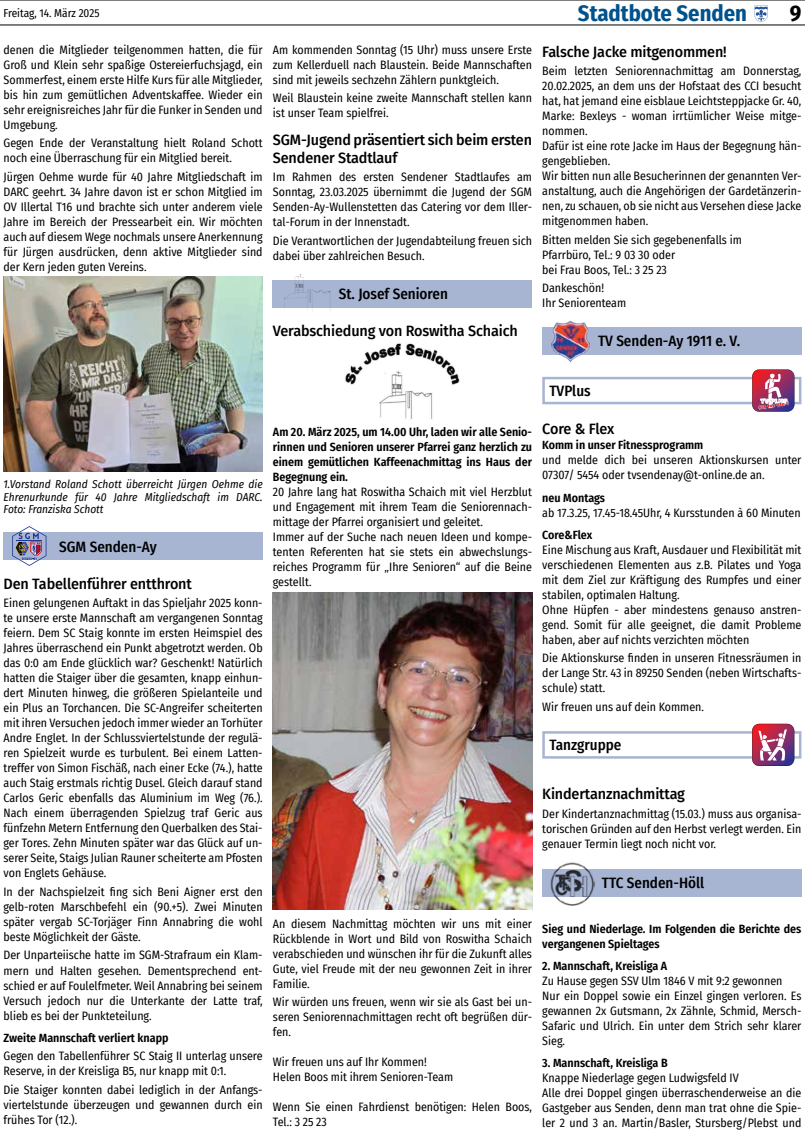
<style>
.page{position:relative;width:805px;height:1135px;background:#fff}
.page>*{position:absolute;margin:0;border:0;box-sizing:border-box;transform-origin:0 0}
.t1{font:700 22.5px "Fira Sans Condensed";color:#00528c}
.t2{font:700 22.5px "Fira Sans Condensed";color:#000}
.t3{font:500 15px/17.5px "Fira Sans";letter-spacing:-.01em;color:#000;scale:.96 1}
.t4{font:500 15px "Fira Sans Condensed";color:#000}
.t5{font:11.88px/15px "Fira Sans Condensed";color:#000}
.t6{font:600 11.88px/15px "Fira Sans Condensed";color:#000}
.t7{font:italic 11.25px/12.5px "Fira Sans Condensed";color:#000;text-align:justify}
.t8{font:11.25px "Fira Sans Condensed";color:#000}
</style>
<div class="page">
<hr style="left:0;top:25px;width:804px;height:1px;background:#000">
<hr style="left:0;top:0;width:804px;height:1px;background:#000">
<svg style="left:754px;top:5px;width:13px;height:17px"></svg>
<div style="left:542px;top:327px;width:259px;height:28px;background:#a7b5d3"></div>
<img style="left:551px;top:321px;width:39px;height:41px">
<div style="left:542px;top:377px;width:259px;height:27px;border:3px solid #a7b5d3"></div>
<svg style="left:752px;top:369px;width:42px;height:42px;background:#af577b"></svg>
<div style="left:542px;top:731px;width:259px;height:27px;border:3px solid #a7b5d3"></div>
<svg style="left:751px;top:724px;width:43px;height:42px"></svg>
<div style="left:542px;top:869px;width:259px;height:28px;background:#a7b5d3"></div>
<img style="left:550px;top:862px;width:44px;height:43px">
<div style="left:273px;top:280px;width:259px;height:27px;background:#a7b5d3"></div>
<img style="left:280px;top:274px;width:51px;height:37px">
<img style="left:345px;top:343px;width:115px;height:77px">
<img style="left:273px;top:592px;width:259px;height:317px">
<img style="left:4px;top:277px;width:258px;height:194px">
<div style="left:4px;top:532px;width:258px;height:28px;background:#a7b5d3"></div>
<svg style="left:12px;top:526px;width:34px;height:40px"></svg>
<p class="t8" style="left:4px;top:4px;width:97px">Freitag, 14. März 2025</p>
<h1 class="t1" style="left:578px;top:-6px;width:170px">Stadtbote Senden</h1>
<h1 class="t2" style="left:789px;top:-6px;width:13px">9</h1>
<p class="t3" style="left:542px;top:42px;width:193px">Falsche Jacke mitgenommen!</p>
<p class="t5" style="left:542px;top:63px;width:260px">Beim letzten Seniorennachmittag am Donnerstag, 20.02.2025, an dem uns der Hofstaat des CCI besucht hat, hat jemand eine eisblaue Leichtsteppjacke Gr. 40, Marke: Bexleys - woman irrtümlicher Weise mitge&shy;nommen.<br>Dafür ist eine rote Jacke im Haus der Begegnung hän&shy;gengeblieben.<br>Wir bitten nun alle Besucherinnen der genannten Ver&shy;anstaltung, auch die Angehörigen der Gardetänzerin&shy;nen, zu schauen, ob sie nicht aus Versehen diese Jacke mitgenommen haben.</p>
<p class="t5" style="left:542px;top:232px;width:201px">Bitten melden Sie sich gegebenenfalls im<br>Pfarrbüro, Tel.: 9 03 30 oder<br>bei Frau Boos, Tel.: 3 25 23</p>
<p class="t5" style="left:542px;top:280px;width:85px">Dankeschön!<br>Ihr Seniorenteam</p>
<p class="t4" style="left:598px;top:329px;width:143px">TV Senden-Ay 1911 e. V.</p>
<p class="t4" style="left:549px;top:379px;width:43px">TVPlus</p>
<p class="t3" style="left:542px;top:420px;width:76px">Core &amp; Flex</p>
<p class="t6" style="left:542px;top:437px;width:162px">Komm in unser Fitnessprogramm</p>
<p class="t5" style="left:542px;top:452px;width:260px">und melde dich bei unseren Aktionskursen unter<br>07307/ 5454 oder tvsendenay@t-online.de an.</p>
<p class="t6" style="left:542px;top:489px;width:64px">neu Montags</p>
<p class="t5" style="left:542px;top:504px;width:260px">ab 17.3.25, 17.45-18.45Uhr, 4 Kursstunden à 60 Minuten</p>
<p class="t6" style="left:542px;top:526px;width:51px">Core&amp;Flex</p>
<p class="t5" style="left:542px;top:542px;width:260px">Eine Mischung aus Kraft, Ausdauer und Flexibilität mit verschiedenen Elementen aus z.B. Pilates und Yoga mit dem Ziel zur Kräftigung des Rumpfes und einer stabilen, optimalen Haltung.<br>Ohne Hüpfen - aber mindestens genauso anstren&shy;gend. Somit für alle geeignet, die damit Probleme haben, aber auf nichts verzichten möchten</p>
<p class="t5" style="left:542px;top:650px;width:260px;text-align:justify">Die Aktionskurse finden in unseren Fitnessräumen in der Lange Str. 43 in 89250 Senden (neben Wirtschafts&shy;schule) statt.</p>
<p class="t5" style="left:542px;top:699px;width:163px">Wir freuen uns auf dein Kommen.</p>
<p class="t4" style="left:549px;top:733px;width:73px">Tanzgruppe</p>
<p class="t3" style="left:542px;top:784px;width:150px">Kindertanznachmittag</p>
<p class="t5" style="left:542px;top:806px;width:260px;text-align:justify">Der Kindertanznachmittag (15.03.) muss aus organisa&shy;torischen Gründen auf den Herbst verlegt werden. Ein genauer Termin liegt noch nicht vor.</p>
<p class="t4" style="left:601px;top:871px;width:104px">TTC Senden-Höll</p>
<p class="t6" style="left:542px;top:920px;width:260px">Sieg und Niederlage. Im Folgenden die Berichte des vergangenen Spieltages</p>
<p class="t6" style="left:542px;top:957px;width:126px">2. Mannschaft, Kreisliga A</p>
<p class="t5" style="left:542px;top:973px;width:260px">Zu Hause gegen SSV Ulm 1846 V mit 9:2 gewonnen Nur ein Doppel sowie ein Einzel gingen verloren. Es gewannen 2x Gutsmann, 2x Zähnle, Schmid, Mersch-Safaric und Ulrich. Ein unter dem Strich sehr klarer Sieg.</p>
<p class="t6" style="left:542px;top:1054px;width:127px">3. Mannschaft, Kreisliga B</p>
<p class="t5" style="left:542px;top:1070px;width:260px">Knappe Niederlage gegen Ludwigsfeld IV<br>Alle drei Doppel gingen überraschenderweise an die Gastgeber aus Senden, denn man trat ohne die Spie&shy;ler 2 und 3 an. Martin/Basler, Stursberg/Plebst und</p>
<p class="t5" style="left:273px;top:42px;width:260px;text-align:justify">Am kommenden Sonntag (15 Uhr) muss unsere Erste zum Kellerduell nach Blaustein. Beide Mannschaften sind mit jeweils sechzehn Zählern punktgleich.</p>
<p class="t5" style="left:273px;top:90px;width:260px">Weil Blaustein keine zweite Mannschaft stellen kann ist unser Team spielfrei.</p>
<p class="t3" style="left:273px;top:131px;width:271px">SGM-Jugend präsentiert sich beim ersten<br>Sendener Stadtlauf</p>
<p class="t5" style="left:273px;top:169px;width:260px;text-align:justify">Im Rahmen des ersten Sendener Stadtlaufes am Sonntag, 23.03.2025 übernimmt die Jugend der SGM Senden-Ay-Wullenstetten das Catering vor dem Iller&shy;tal-Forum in der Innenstadt.</p>
<p class="t5" style="left:273px;top:233px;width:260px">Die Verantwortlichen der Jugendabteilung freuen sich dabei über zahlreichen Besuch.</p>
<p class="t4" style="left:338px;top:282px;width:111px">St. Josef Senioren</p>
<p class="t3" style="left:273px;top:321px;width:256px">Verabschiedung von Roswitha Schaich</p>
<p class="t5" style="left:4px;top:42px;width:260px;text-align:justify">denen die Mitglieder teilgenommen hatten, die für Groß und Klein sehr spaßige Ostereierfuchsjagd, ein Sommerfest, einem erste Hilfe Kurs für alle Mitglieder, bis hin zum gemütlichen Adventskaffee. Wieder ein sehr ereignisreiches Jahr für die Funker in Senden und Umgebung.</p>
<p class="t5" style="left:4px;top:135px;width:260px">Gegen Ende der Veranstaltung hielt Roland Schott noch eine Überraschung für ein Mitglied bereit.</p>
<p class="t5" style="left:4px;top:169px;width:260px;text-align:justify">Jürgen Oehme wurde für 40 Jahre Mitgliedschaft im DARC geehrt. 34 Jahre davon ist er schon Mitglied im OV Illertal T16 und brachte sich unter anderem viele Jahre im Bereich der Pressearbeit ein. Wir möchten auch auf diesem Wege nochmals unsere Anerkennung für Jürgen ausdrücken, denn aktive Mitglieder sind der Kern jeden guten Vereins.</p>
<p class="t6" style="left:273px;top:424px;width:260px;text-align:justify">Am 20. März 2025, um 14.00 Uhr, laden wir alle Senio&shy;rinnen und Senioren unserer Pfarrei ganz herzlich zu einem gemütlichen Kaffeenachmittag ins Haus der Begegnung ein.</p>
<p class="t5" style="left:273px;top:484px;width:260px">20 Jahre lang hat Roswitha Schaich mit viel Herzblut und Engagement mit ihrem Team die Seniorennach&shy;mittage der Pfarrei organisiert und geleitet.<br>Immer auf der Suche nach neuen Ideen und kompe&shy;tenten Referenten hat sie stets ein abwechslungs&shy;reiches Programm für „Ihre Senioren“ auf die Beine gestellt.</p>
<p class="t7" style="left:4px;top:477px;width:260px">1.Vorstand Roland Schott überreicht Jürgen Oehme die Ehrenurkunde für 40 Jahre Mitgliedschaft im DARC.<br>Foto: Franziska Schott</p>
<p class="t4" style="left:59px;top:534px;width:99px">SGM Senden-Ay</p>
<p class="t3" style="left:4px;top:574px;width:198px">Den Tabellenführer entthront</p>
<p class="t5" style="left:4px;top:595px;width:260px;text-align:justify">Einen gelungenen Auftakt in das Spieljahr 2025 konn&shy;te unsere erste Mannschaft am vergangenen Sonntag feiern. Dem SC Staig konnte im ersten Heimspiel des Jahres überraschend ein Punkt abgetrotzt werden. Ob das 0:0 am Ende glücklich war? Geschenkt! Natürlich hatten die Staiger über die gesamten, knapp einhun&shy;dert Minuten hinweg, die größeren Spielanteile und ein Plus an Torchancen. Die SC-Angreifer scheiterten mit ihren Versuchen jedoch immer wieder an Torhüter Andre Englet. In der Schlussviertelstunde der regulä&shy;ren Spielzeit wurde es turbulent. Bei einem Latten&shy;treffer von Simon Fischäß, nach einer Ecke (74.), hatte auch Staig erstmals richtig Dusel. Gleich darauf stand Carlos Geric ebenfalls das Aluminium im Weg (76.).<br>Nach einem überragenden Spielzug traf Geric aus fünfzehn Metern Entfernung den Querbalken des Stai&shy;ger Tores. Zehn Minuten später war das Glück auf un&shy;serer Seite, Staigs Julian Rauner scheiterte am Pfosten von Englets Gehäuse.</p>
<p class="t5" style="left:4px;top:884px;width:260px;text-align:justify">In der Nachspielzeit fing sich Beni Aigner erst den gelb-roten Marschbefehl ein (90.+5). Zwei Minuten später vergab SC-Torjäger Finn Annabring die wohl beste Möglichkeit der Gäste.</p>
<p class="t5" style="left:4px;top:947px;width:260px;text-align:justify">Der Unparteiische hatte im SGM-Strafraum ein Klam&shy;mern und Halten gesehen. Dementsprechend ent&shy;schied er auf Foulelfmeter. Weil Annabring bei seinem Versuch jedoch nur die Unterkante der Latte traf, blieb es bei der Punkteteilung.</p>
<p class="t6" style="left:4px;top:1029px;width:166px">Zweite Mannschaft verliert knapp</p>
<p class="t5" style="left:4px;top:1048px;width:260px">Gegen den Tabellenführer SC Staig II unterlag unsere<br>Reserve, in der Kreisliga B5, nur knapp mit 0:1.</p>
<p class="t5" style="left:4px;top:1081px;width:260px;text-align:justify">Die Staiger konnten dabei lediglich in der Anfangs&shy;viertelstunde überzeugen und gewannen durch ein frühes Tor (12.).</p>
<p class="t5" style="left:273px;top:916px;width:260px;text-align:justify">An diesem Nachmittag möchten wir uns mit einer Rückblende in Wort und Bild von Roswitha Schaich verabschieden und wünschen ihr für die Zukunft alles Gute, viel Freude mit der neu gewonnen Zeit in ihrer Familie.</p>
<p class="t5" style="left:273px;top:994px;width:260px;text-align:justify">Wir würden uns freuen, wenn wir sie als Gast bei un&shy;seren Seniorennachmittagen recht oft begrüßen dür&shy;fen.</p>
<p class="t5" style="left:273px;top:1054px;width:182px">Wir freuen uns auf Ihr Kommen!<br>Helen Boos mit ihrem Senioren-Team</p>
<p class="t5" style="left:273px;top:1099px;width:260px">Wenn Sie einen Fahrdienst benötigen: Helen Boos,<br>Tel.: 3 25 23</p>
</div>
